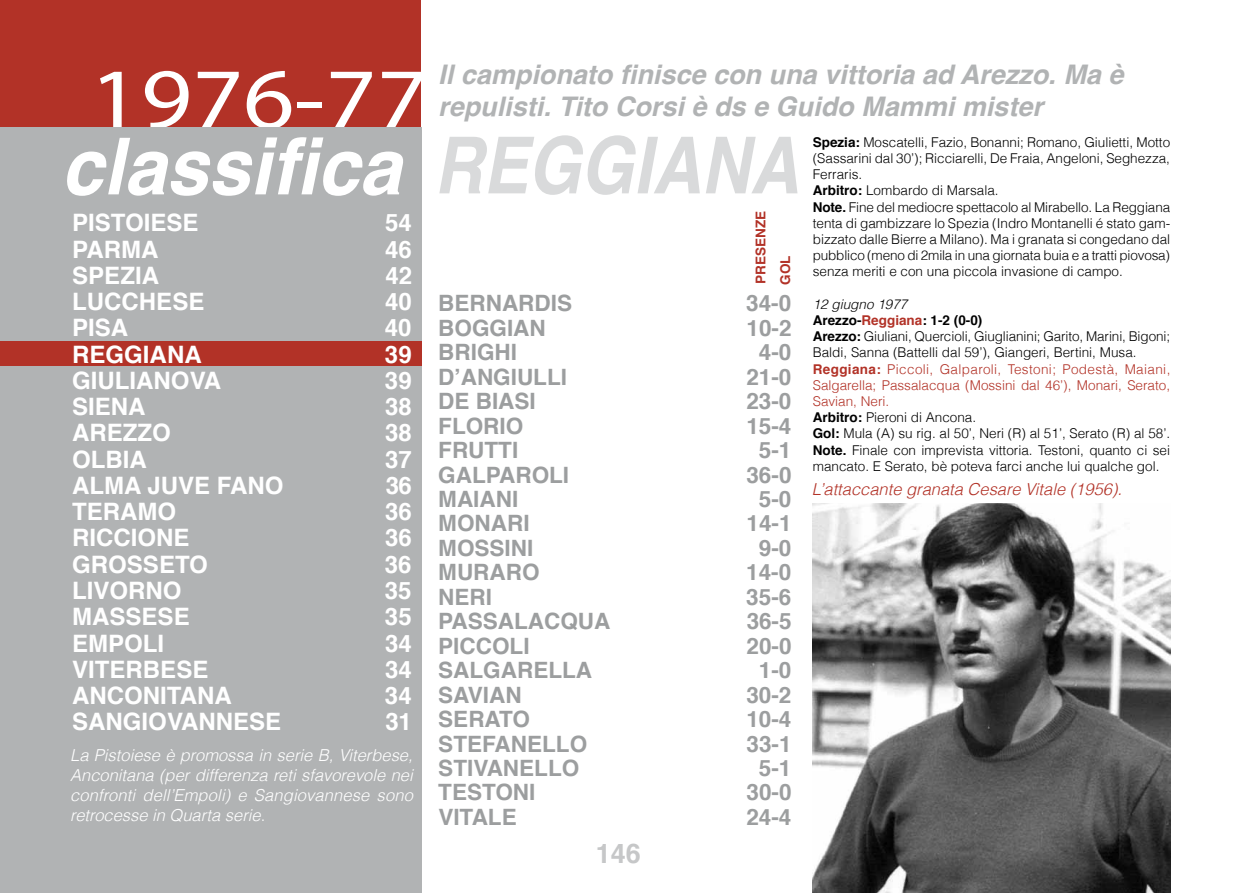
<style>
.page{position:relative;width:1234px;height:893px;background:#fff}
.page>*{position:absolute;margin:0;border:0;box-sizing:border-box;transform-origin:0 0}
.t1{font:86.55px "Myriad Pro";color:#fff;scale:1.15 1}
.t2{font:italic 700 78.6px "Helvetica";color:#fff;scale:.96 1}
.t3{font:italic 700 27px/32.4px "Helvetica";color:#b1b3b4}
.t4{font:700 27px "Helvetica";color:#c6c7c8}
.t5{font:700 24px "Helvetica";color:#fff}
.t6{font:700 22.5px "Helvetica";color:#9c9e9f}
.t7{font:italic 300 16.5px/19.8px "Helvetica";letter-spacing:.01em;color:#fff;text-align:justify}
.t8{font:italic 300 16.5px "Helvetica";color:#b23227}
.t9{font:300 13.5px/16.2px "Helvetica";color:#000}
.t10{font:700 13.5px "Helvetica";color:#b23227}
.s1{color:#d9dadb}
.s2{font-style:normal}
.s3{font-weight:700}
.s4{font-style:italic}
.s5{font-weight:700;color:#b23227}
.s6{color:#b23227}
</style>
<div class="page">
<div style="left:0;top:0;width:421px;height:128px;background:#b23227"></div>
<div style="left:0;top:128px;width:421px;height:765px;background:#b1b3b4"></div>
<div style="left:0;top:341px;width:421px;height:25px;background:#b23227"></div>
<img style="left:812px;top:503px;width:357px;height:390px">
<h1 class="t1" style="left:90px;top:46px;width:295px">1976-77</h1>
<h3 class="t3" style="left:438px;top:58px;width:686px">Il campionato finisce con una vittoria ad Arezzo. Ma è repulisti. Tito Corsi è ds e Guido Mammi mister</h3>
<h2 class="t2" style="left:61px;top:102px;width:769px">classifica <span class="s1">REGGIANA</span></h2>
<h3 class="t5" style="left:72px;top:204px;width:128px">PISTOIESE</h3>
<h3 class="t5" style="left:385px;top:204px;width:28px">54</h3>
<h3 class="t5" style="left:72px;top:230px;width:88px">PARMA</h3>
<h3 class="t5" style="left:385px;top:230px;width:28px">46</h3>
<h3 class="t5" style="left:72px;top:256px;width:88px">SPEZIA</h3>
<h3 class="t5" style="left:385px;top:256px;width:28px">42</h3>
<h3 class="t5" style="left:72px;top:282px;width:97px">LUCCHESE</h3>
<h3 class="t5" style="left:385px;top:282px;width:28px">40</h3>
<h3 class="t5" style="left:72px;top:309px;width:58px">PISA</h3>
<h3 class="t5" style="left:385px;top:309px;width:28px">40</h3>
<h3 class="t5" style="left:72px;top:335px;width:131px">REGG IANA</h3>
<h3 class="t5" style="left:385px;top:335px;width:28px">39</h3>
<h3 class="t5" style="left:72px;top:361px;width:150px">GIULIANOVA</h3>
<h3 class="t5" style="left:385px;top:361px;width:28px">39</h3>
<h3 class="t5" style="left:72px;top:387px;width:75px">SIENA</h3>
<h3 class="t5" style="left:385px;top:387px;width:28px">38</h3>
<h3 class="t5" style="left:72px;top:414px;width:100px">AREZZO</h3>
<h3 class="t5" style="left:385px;top:414px;width:28px">38</h3>
<h3 class="t5" style="left:72px;top:440px;width:76px">OLBIA</h3>
<h3 class="t5" style="left:385px;top:440px;width:28px">37</h3>
<h3 class="t5" style="left:72px;top:466px;width:18px">ALM</h3>
<h3 class="t5" style="left:124px;top:466px;width:161px">A JUVE FANO</h3>
<h3 class="t5" style="left:385px;top:466px;width:28px">36</h3>
<h3 class="t5" style="left:72px;top:492px;width:105px">TERAMO</h3>
<h3 class="t5" style="left:385px;top:492px;width:28px">36</h3>
<h3 class="t5" style="left:72px;top:519px;width:96px">RICCIONE</h3>
<h3 class="t5" style="left:385px;top:519px;width:28px">36</h3>
<h3 class="t5" style="left:72px;top:545px;width:137px">GROSS ETO</h3>
<h3 class="t5" style="left:385px;top:545px;width:28px">36</h3>
<h3 class="t5" style="left:72px;top:571px;width:111px">LIVORNO</h3>
<h3 class="t5" style="left:385px;top:571px;width:28px">35</h3>
<h3 class="t5" style="left:72px;top:597px;width:119px">MASSESE</h3>
<h3 class="t5" style="left:385px;top:597px;width:28px">35</h3>
<h3 class="t5" style="left:72px;top:624px;width:94px">EMPOLI</h3>
<h3 class="t5" style="left:385px;top:624px;width:28px">34</h3>
<h3 class="t5" style="left:72px;top:650px;width:138px">VITERBESE</h3>
<h3 class="t5" style="left:385px;top:650px;width:28px">34</h3>
<h3 class="t5" style="left:72px;top:676px;width:161px">ANCONITANA</h3>
<h3 class="t5" style="left:385px;top:676px;width:28px">34</h3>
<h3 class="t5" style="left:72px;top:702px;width:210px">SANG IOVANNESE</h3>
<h3 class="t5" style="left:385px;top:702px;width:28px">31</h3>
<p class="t7" style="left:70px;top:745px;width:344px">La Pistoiese è promossa in serie B, Viterbese, Anconitana (per differenza reti sfavorevole nei confronti dell’Empoli) e Sangiovannese sono retrocesse in Quarta serie<span class="s2">.</span></p>
<p class="t10" style="left:749px;top:284px;width:74px;rotate:-90deg">PRESENZE</p>
<p class="t10" style="left:774px;top:285px;width:31px;rotate:-90deg">GOL</p>
<h3 class="t6" style="left:438px;top:285px;width:133px">BERNARDIS</h3>
<h3 class="t6" style="left:746px;top:285px;width:47px">34-0</h3>
<h3 class="t6" style="left:438px;top:310px;width:109px">BOGG IAN</h3>
<h3 class="t6" style="left:746px;top:310px;width:47px">10-2</h3>
<h3 class="t6" style="left:438px;top:334px;width:80px">BRIGHI</h3>
<h3 class="t6" style="left:758px;top:334px;width:34px">4-0</h3>
<h3 class="t6" style="left:438px;top:359px;width:130px">D’ANGIULLI</h3>
<h3 class="t6" style="left:746px;top:359px;width:47px">21-0</h3>
<h3 class="t6" style="left:438px;top:383px;width:99px">DE BIASI</h3>
<h3 class="t6" style="left:746px;top:383px;width:47px">23-0</h3>
<h3 class="t6" style="left:438px;top:408px;width:87px">FLORIO</h3>
<h3 class="t6" style="left:746px;top:408px;width:47px">15-4</h3>
<h3 class="t6" style="left:438px;top:432px;width:81px">FRUTTI</h3>
<h3 class="t6" style="left:758px;top:432px;width:34px">5-1</h3>
<h3 class="t6" style="left:438px;top:456px;width:132px">GALPAROLI</h3>
<h3 class="t6" style="left:746px;top:456px;width:47px">36-0</h3>
<h3 class="t6" style="left:438px;top:481px;width:81px">MAIANI</h3>
<h3 class="t6" style="left:758px;top:481px;width:34px">5-0</h3>
<h3 class="t6" style="left:438px;top:505px;width:93px">MONARI</h3>
<h3 class="t6" style="left:746px;top:505px;width:47px">14-1</h3>
<h3 class="t6" style="left:438px;top:530px;width:97px">MOSSINI</h3>
<h3 class="t6" style="left:758px;top:530px;width:34px">9-0</h3>
<h3 class="t6" style="left:438px;top:554px;width:103px">MURARO</h3>
<h3 class="t6" style="left:746px;top:554px;width:47px">14-0</h3>
<h3 class="t6" style="left:438px;top:579px;width:55px">NERI</h3>
<h3 class="t6" style="left:746px;top:579px;width:47px">35-6</h3>
<h3 class="t6" style="left:438px;top:603px;width:174px">PASSALACQUA</h3>
<h3 class="t6" style="left:746px;top:603px;width:46px">36-5</h3>
<h3 class="t6" style="left:438px;top:628px;width:93px">PICCOLI</h3>
<h3 class="t6" style="left:746px;top:628px;width:47px">20-0</h3>
<h3 class="t6" style="left:438px;top:652px;width:155px">SALGARELLA</h3>
<h3 class="t6" style="left:758px;top:652px;width:34px">1-0</h3>
<h3 class="t6" style="left:438px;top:677px;width:85px">SAVIAN</h3>
<h3 class="t6" style="left:746px;top:677px;width:47px">30-2</h3>
<h3 class="t6" style="left:438px;top:701px;width:93px">SERATO</h3>
<h3 class="t6" style="left:746px;top:701px;width:47px">10-4</h3>
<h3 class="t6" style="left:438px;top:725px;width:150px">STEFANELLO</h3>
<h3 class="t6" style="left:746px;top:725px;width:47px">33-1</h3>
<h3 class="t6" style="left:438px;top:750px;width:142px">STIVANELLO</h3>
<h3 class="t6" style="left:758px;top:750px;width:34px">5-1</h3>
<h3 class="t6" style="left:438px;top:774px;width:99px">TESTONI</h3>
<h3 class="t6" style="left:746px;top:774px;width:47px">30-0</h3>
<h3 class="t6" style="left:438px;top:799px;width:80px">VITALE</h3>
<h3 class="t6" style="left:746px;top:799px;width:47px">24-4</h3>
<h3 class="t4" style="left:595px;top:832px;width:47px">146</h3>
<p class="t9" style="left:812px;top:133px;width:359px"><span class="s3">SPEZIA:</span> Moscatelli, Fazio, Bonanni; Romano, Giulietti, Motto (Sassarini dal 30’); Ricciarelli, De Fraia, Angeloni, Seghezza, Ferraris.<br><span class="s3">ARBITRO:</span> Lombardo di Marsala.<br><span class="s3">NOTE.</span> Fine del mediocre spettacolo al Mirabello. La Reggiana tenta di gambizzare lo Spezia (Indro Montanelli é stato gam&shy;bizzato dalle Bierre a Milano). Ma i granata si congedano dal pubblico (meno di 2mila in una giornata buia e a tratti piovosa) senza meriti e con una piccola invasione di campo.</p>
<p class="t9" style="left:812px;top:295px;width:359px"><span class="s4">12 giugno 1977<br></span><span class="s3">AREZZO-</span><span class="s5">REGGIANA</span><span class="s3">: 1-2 (0-0)<br>AREZZO:</span> Giuliani, Quercioli, Giuglianini; Garito, Marini, Bigoni; Baldi, Sanna (Battelli dal 59’), Giangeri, Bertini, Musa.<br><span class="s5">REGGIANA:</span> <span class="s6">Piccoli, Galparoli, Testoni; Podestà, Maiani, Salgarella; Passalacqua (Mossini dal 46’), Monari, Serato, Savian, Neri.<br></span><span class="s3">ARBITRO:</span> Pieroni di Ancona.<br><span class="s3">GOL:</span> Mula (A) su rig. al 50’, Neri (R) al 51’, Serato (R) al 58’.<br><span class="s3">NOTE.</span> Finale con imprevista vittoria. Testoni, quanto ci sei mancato. E Serato, bè poteva farci anche lui qualche gol.</p>
<p class="t8" style="left:811px;top:477px;width:312px">L’attaccante granata Cesare Vitale (1956).</p>
</div>
